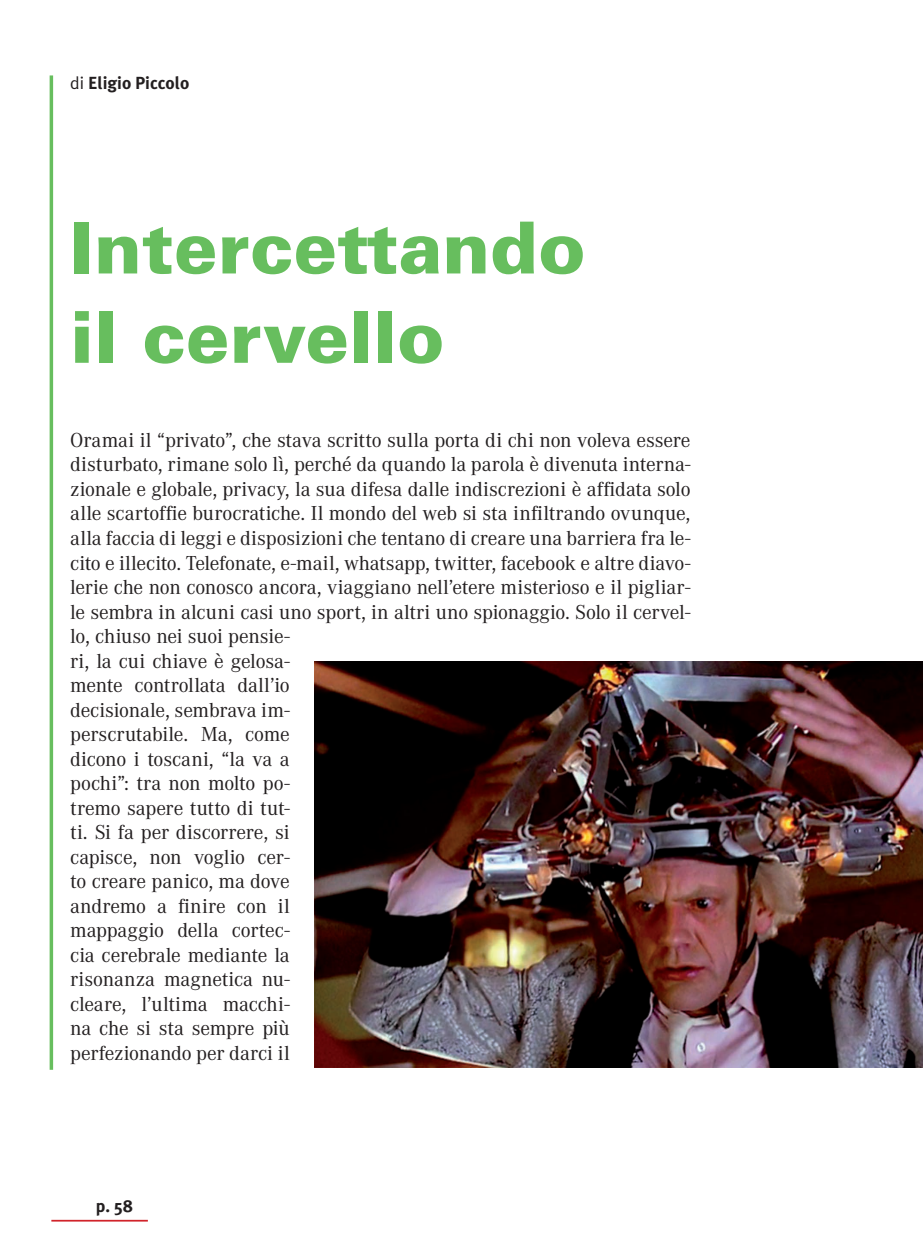
<style>
.page{position:relative;width:923px;height:1251px;background:#fff}
.page>*{position:absolute;margin:0;border:0;box-sizing:border-box;transform-origin:0 0}
.t1{font:900 71.75px/89.2px "Univers";color:#67be5e}
.t2{font:21px/24.5px "Corporate A";letter-spacing:-.01em;color:#231f20}
.t3{font:700 17.5px "Meta Plus";color:#231f20}
.s1{font-family:"Meta Plus Normal";font-weight:400}
</style>
<div class="page">
<hr style="left:51px;top:1219px;width:97px;height:2px;background:#d1232a">
<hr style="left:50px;top:75px;width:3px;height:994px;background:#67be5e">
<img style="left:314px;top:661px;width:609px;height:406px">
<p class="t3" style="left:70px;top:73px;width:120px"><span class="s1">di</span> Eligio Piccolo</p>
<h1 class="t1" style="left:70px;top:202px;width:517px">Intercettando il cervello</h1>
<p class="t2" style="left:70px;top:428px;width:622px">Oramai il “privato”, che stava scritto sulla porta di chi non voleva essere disturbato, rimane solo lì, perché da quando la parola è divenuta interna&shy;zionale e globale, privacy, la sua difesa dalle indiscrezioni è affidata solo alle scartoffie burocratiche. Il mondo del web si sta infiltrando ovunque, alla faccia di leggi e disposizioni che tentano di creare una barriera fra le&shy;cito e illecito. Telefonate, e-mail, whatsapp, twitter, facebook e altre diavo&shy;lerie che non conosco ancora, viaggiano nell’etere misterioso e il pigliar&shy;le sembra in alcuni casi uno sport, in altri uno spionaggio. Solo il cervel&shy;lo, chiuso nei suoi pensie-<br>ri, la cui chiave è gelosa-<br>mente controllata dall’io<br>decisionale, sembrava im-<br>perscrutabile. Ma, come<br>dicono i toscani, “la va a<br>pochi”: tra non molto po-<br>tremo sapere tutto di tut-<br>ti. Si fa per discorrere, si<br>capisce, non voglio cer-<br>to creare panico, ma dove<br>andremo a finire con il<br>mappaggio della cortec-<br>cia cerebrale mediante la<br>risonanza magnetica nu-<br>cleare, l’ultima macchi-<br>na che si sta sempre più<br>perfezionando per darci il</p>
<p class="t3" style="left:96px;top:1195px;width:39px">p. 58</p>
</div>
